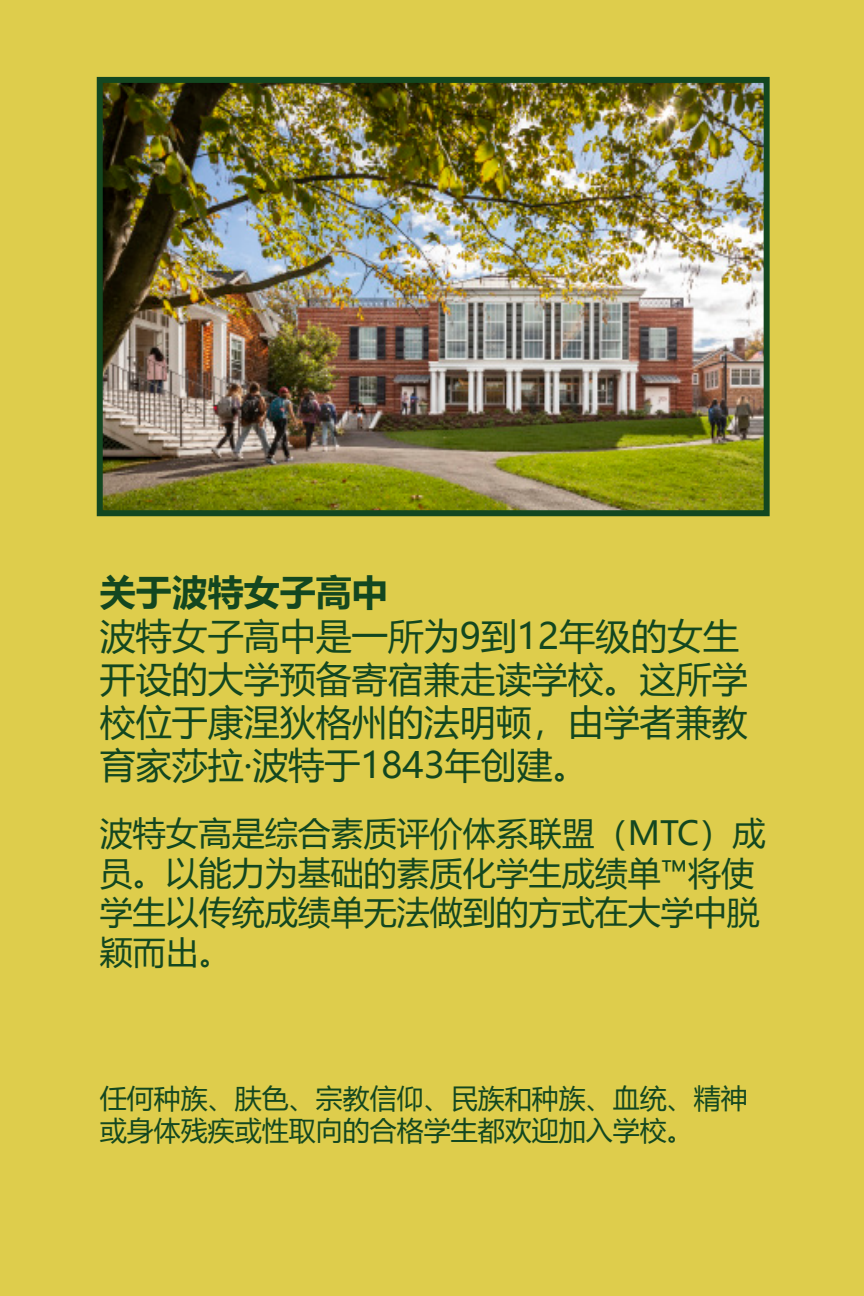
<style>
.page{position:relative;width:864px;height:1296px;background:#decd4c}
.page>*{position:absolute;margin:0;border:0;box-sizing:border-box;transform-origin:0 0}
.t1{font:36px/43.2px "Microsoft Ya Hei";color:#134720}
.t2{font:700 36px "Microsoft Ya Hei";color:#134720}
.t3{font:33px/39.6px "Microsoft Ya Hei";color:#134720}
.t4{font:27px/32.4px "Microsoft Ya Hei";color:#134720}
</style>
<div class="page">
<img style="left:104px;top:84px;width:659px;height:425px">
<div style="left:97px;top:77px;width:673px;height:439px;border:6px solid #134720"></div>
<p class="t2" style="left:100px;top:567px;width:289px">关于波特女子高中</p>
<p class="t1" style="left:100px;top:613px;width:649px">波特女子高中是一所为9到12年级的女生开设的大学预备寄宿兼走读学校。这所学校位于康涅狄格州的法明顿，由学者兼教育家莎拉·波特于1843年创建。</p>
<p class="t3" style="left:100px;top:812px;width:667px">波特女高是综合素质评价体系联盟（MTC）成员。以能力为基础的素质化学生成绩单™将使学生以传统成绩单无法做到的方式在大学中脱颖而出。</p>
<p class="t4" style="left:100px;top:1081px;width:649px">任何种族、肤色、宗教信仰、民族和种族、血统、精神或身体残疾或性取向的合格学生都欢迎加入学校。</p>
</div>
